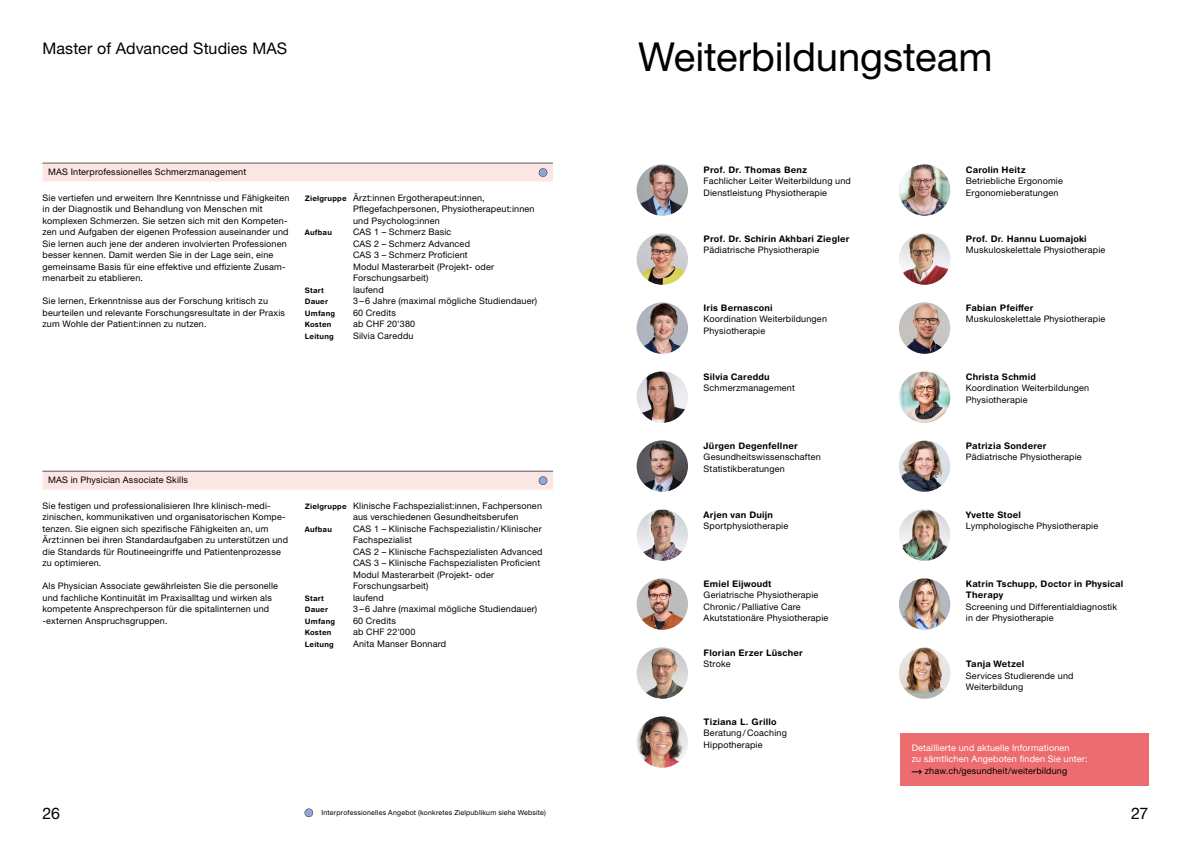
<style>
.page{position:relative;width:1191px;height:842px;background:#fff}
.page>*{position:absolute;margin:0;border:0;box-sizing:border-box;transform-origin:0 0}
.t1{font:40px "Helvetica Neue LT Pro";color:#000}
.t2{font:16px "Helvetica Neue LT Pro";letter-spacing:.005em;color:#000}
.t3{font:9px/11.5px "Helvetica Neue LT Pro";letter-spacing:.02em;color:#000}
.t4{font:700 9px/11.5px "Helvetica Rounded LT Pro";letter-spacing:.02em;color:#000}
.t5{font:9px/11.5px "Helvetica Neue LT Pro";letter-spacing:.02em;color:#fff}
.t6{font:700 7.5px "Helvetica Rounded LT Pro";letter-spacing:.025em;color:#000}
.t7{font:7px "Helvetica Neue LT Pro";letter-spacing:.03em;color:#000}
.s1{font-family:"Helvetica Rounded LT Pro";font-weight:700;font-size:7.5px}
</style>
<div class="page">
<div style="left:43px;top:163px;width:510px;height:18px;background:#fce6e3"></div>
<svg style="left:539px;top:168px;width:8px;height:9px"></svg>
<div style="left:43px;top:471px;width:510px;height:18px;background:#fce6e3"></div>
<svg style="left:539px;top:476px;width:8px;height:9px"></svg>
<svg style="left:304px;top:808px;width:9px;height:9px"></svg>
<div style="left:900px;top:733px;width:248px;height:52px;background:#ed6c70"></div>
<svg style="left:911px;top:770px;width:11px;height:4px"></svg>
<img style="left:636px;top:164px;width:52px;height:52px">
<img style="left:899px;top:302px;width:51px;height:52px;border-radius:26px">
<img style="left:899px;top:371px;width:51px;height:52px;border-radius:26px">
<img style="left:899px;top:440px;width:51px;height:52px;border-radius:26px">
<img style="left:899px;top:509px;width:51px;height:52px">
<img style="left:899px;top:578px;width:51px;height:52px;border-radius:26px">
<img style="left:899px;top:647px;width:51px;height:52px;border-radius:26px">
<img style="left:899px;top:233px;width:51px;height:52px">
<img style="left:636px;top:233px;width:52px;height:52px">
<img style="left:636px;top:302px;width:52px;height:52px;border-radius:26px">
<img style="left:636px;top:371px;width:52px;height:52px;border-radius:26px">
<img style="left:636px;top:509px;width:52px;height:52px;border-radius:26px">
<img style="left:636px;top:440px;width:52px;height:52px;border-radius:26px">
<img style="left:636px;top:578px;width:52px;height:52px">
<img style="left:636px;top:647px;width:52px;height:52px;border-radius:26px">
<img style="left:636px;top:716px;width:52px;height:52px;border-radius:26px">
<img style="left:899px;top:164px;width:51px;height:52px;border-radius:26px">
<h2 class="t2" style="left:43px;top:38px;width:246px">Master of Advanced Studies MAS</h2>
<p class="t3" style="left:48px;top:166px;width:199px">MAS Interprofessionelles Schmerzmanagement</p>
<p class="t3" style="left:43px;top:191px;width:248px">Sie vertiefen und erweitern Ihre Kenntnisse und Fähigkeiten in der Diagnostik und Behandlung von Menschen mit komplexen Schmerzen. Sie setzen sich mit den Kompeten&shy;zen und Aufgaben der eigenen Profession auseinander und Sie lernen auch jene der anderen involvierten Professionen besser kennen. Damit werden Sie in der Lage sein, eine gemeinsame Basis für eine effektive und effiziente Zusam&shy;menarbeit zu etablieren.</p>
<p class="t3" style="left:43px;top:295px;width:244px">Sie lernen, Erkenntnisse aus der Forschung kritisch zu beurteilen und relevante Forschungsresultate in der Praxis zum Wohle der Patient:innen zu nutzen.</p>
<p class="t3" style="left:353px;top:191px;width:183px;text-indent:-48px"><span class="s1">Zielgruppe</span> Ärzt:innen Ergotherapeut:innen,<br>Pflegefachpersonen, Physiotherapeut:innen und Psycholog:innen</p>
<p class="t6" style="left:305px;top:228px;width:29px">Aufbau</p>
<p class="t3" style="left:353px;top:226px;width:143px">CAS 1 – Schmerz Basic<br>CAS 2 – Schmerz Advanced<br>CAS 3 – Schmerz Proficient<br>Modul Masterarbeit (Projekt- oder<br>Forschungsarbeit)</p>
<p class="t6" style="left:305px;top:285px;width:21px">Start</p>
<p class="t3" style="left:353px;top:283px;width:32px">laufend</p>
<p class="t6" style="left:305px;top:297px;width:25px">Dauer</p>
<p class="t3" style="left:353px;top:295px;width:186px">3 – 6 Jahre (maximal mögliche Studiendauer)</p>
<p class="t6" style="left:305px;top:308px;width:32px">Umfang</p>
<p class="t3" style="left:353px;top:306px;width:44px">60 Credits</p>
<p class="t6" style="left:305px;top:320px;width:28px">Kosten</p>
<p class="t3" style="left:353px;top:318px;width:64px">ab CHF 20'380</p>
<p class="t6" style="left:305px;top:331px;width:31px">Leitung</p>
<p class="t3" style="left:353px;top:329px;width:62px">Silvia Careddu</p>
<p class="t3" style="left:48px;top:474px;width:141px">MAS in Physician Associate Skills</p>
<p class="t3" style="left:43px;top:500px;width:247px">Sie festigen und professionalisieren Ihre klinisch-medi&shy;zinischen, kommunikativen und organisatorischen Kompe&shy;tenzen. Sie eignen sich spezifische Fähigkeiten an, um Ärzt:innen bei ihren Standardaufgaben zu unterstützen und die Standards für Routineeingriffe und Patientenprozesse zu optimieren.</p>
<p class="t3" style="left:43px;top:580px;width:237px">Als Physician Associate gewährleisten Sie die personelle und fachliche Kontinuität im Praxisalltag und wirken als kompetente Ansprechperson für die spitalinternen und -externen Anspruchsgruppen.</p>
<p class="t3" style="left:353px;top:500px;width:190px;text-indent:-48px"><span class="s1">Zielgruppe</span> Klinische Fachspezialist:innen, Fachpersonen aus verschiedenen Gesundheitsberufen</p>
<p class="t6" style="left:305px;top:524px;width:29px">Aufbau</p>
<p class="t3" style="left:353px;top:523px;width:191px">CAS 1 – Klinische Fachspezialistin /Klinischer Fachspezialist<br>CAS 2 – Klinische Fachspezialisten Advanced CAS 3 – Klinische Fachspezialisten Proficient Modul Masterarbeit (Projekt- oder Forschungsarbeit)</p>
<p class="t6" style="left:305px;top:593px;width:21px">Start</p>
<p class="t3" style="left:353px;top:592px;width:32px">laufend</p>
<p class="t6" style="left:305px;top:605px;width:25px">Dauer</p>
<p class="t3" style="left:353px;top:603px;width:186px">3 – 6 Jahre (maximal mögliche Studiendauer)</p>
<p class="t6" style="left:305px;top:616px;width:32px">Umfang</p>
<p class="t3" style="left:353px;top:615px;width:44px">60 Credits</p>
<p class="t6" style="left:305px;top:628px;width:28px">Kosten</p>
<p class="t3" style="left:353px;top:626px;width:64px">ab CHF 22'000</p>
<p class="t6" style="left:305px;top:639px;width:31px">Leitung</p>
<p class="t3" style="left:353px;top:638px;width:95px">Anita Manser Bonnard</p>
<h1 class="t1" style="left:638px;top:32px;width:356px">Weiterbildungsteam</h1>
<p class="t4" style="left:703px;top:164px;width:105px">Prof. Dr. Thomas Benz</p>
<p class="t3" style="left:703px;top:175px;width:149px">Fachlicher Leiter Weiterbildung und<br>Dienstleistung Physiotherapie</p>
<p class="t4" style="left:703px;top:233px;width:147px">Prof. Dr. Schirin Akhbari Ziegler</p>
<p class="t3" style="left:703px;top:244px;width:117px">Pädiatrische Physiotherapie</p>
<p class="t4" style="left:703px;top:302px;width:71px">Iris Bernasconi</p>
<p class="t3" style="left:703px;top:313px;width:125px">Koordination Weiterbildungen<br>Physiotherapie</p>
<p class="t4" style="left:703px;top:371px;width:68px">Silvia Careddu</p>
<p class="t3" style="left:703px;top:382px;width:93px">Schmerzmanagement</p>
<p class="t4" style="left:703px;top:440px;width:96px">Jürgen Degenfellner</p>
<p class="t3" style="left:703px;top:451px;width:119px">Gesundheitswissenschaften<br>Statistikberatungen</p>
<p class="t4" style="left:703px;top:509px;width:71px">Arjen van Duijn</p>
<p class="t3" style="left:703px;top:520px;width:86px">Sportphysiotherapie</p>
<p class="t4" style="left:703px;top:578px;width:69px">Emiel Eijwoudt</p>
<p class="t3" style="left:703px;top:589px;width:126px">Geriatrische Physiotherapie<br>Chronic /Palliative Care<br>Akutstationäre Physiotherapie</p>
<p class="t4" style="left:703px;top:647px;width:101px">Florian Erzer Lüscher</p>
<p class="t3" style="left:703px;top:658px;width:28px">Stroke</p>
<p class="t4" style="left:703px;top:716px;width:74px">Tiziana L. Grillo</p>
<p class="t3" style="left:703px;top:727px;width:85px">Beratung / Coaching<br>Hippotherapie</p>
<p class="t4" style="left:966px;top:164px;width:61px">Carolin Heitz</p>
<p class="t3" style="left:966px;top:175px;width:98px">Betriebliche Ergonomie<br>Ergonomieberatungen</p>
<p class="t4" style="left:966px;top:233px;width:122px">Prof. Dr. Hannu Luomajoki</p>
<p class="t3" style="left:966px;top:244px;width:141px">Muskuloskelettale Physiotherapie</p>
<p class="t4" style="left:966px;top:302px;width:69px">Fabian Pfeiffer</p>
<p class="t3" style="left:966px;top:313px;width:141px">Muskuloskelettale Physiotherapie</p>
<p class="t4" style="left:966px;top:371px;width:72px">Christa Schmid</p>
<p class="t3" style="left:966px;top:382px;width:125px">Koordination Weiterbildungen<br>Physiotherapie</p>
<p class="t4" style="left:966px;top:440px;width:82px">Patrizia Sonderer</p>
<p class="t3" style="left:966px;top:451px;width:117px">Pädiatrische Physiotherapie</p>
<p class="t4" style="left:966px;top:509px;width:56px">Yvette Stoel</p>
<p class="t3" style="left:966px;top:520px;width:134px">Lymphologische Physiotherapie</p>
<p class="t4" style="left:966px;top:578px;width:159px">Katrin Tschupp, Doctor in Physical<br>Therapy</p>
<p class="t3" style="left:966px;top:601px;width:153px">Screening und Differentialdiagnostik in der Physiotherapie</p>
<p class="t4" style="left:966px;top:658px;width:60px">Tanja Wetzel</p>
<p class="t3" style="left:966px;top:670px;width:109px">Services Studierende und<br>Weiterbildung</p>
<p class="t5" style="left:911px;top:742px;width:177px">Detaillierte und aktuelle Informationen<br>zu sämtlichen Angeboten finden Sie unter:</p>
<p class="t3" style="left:925px;top:765px;width:144px">zhaw.ch/gesundheit/weiterbildung</p>
<h2 class="t2" style="left:43px;top:804px;width:19px">26</h2>
<h2 class="t2" style="left:1131px;top:804px;width:19px">27</h2>
<p class="t7" style="left:321px;top:808px;width:226px">Interprofessionelles Angebot (konkretes Zielpublikum siehe Website)</p>
</div>
